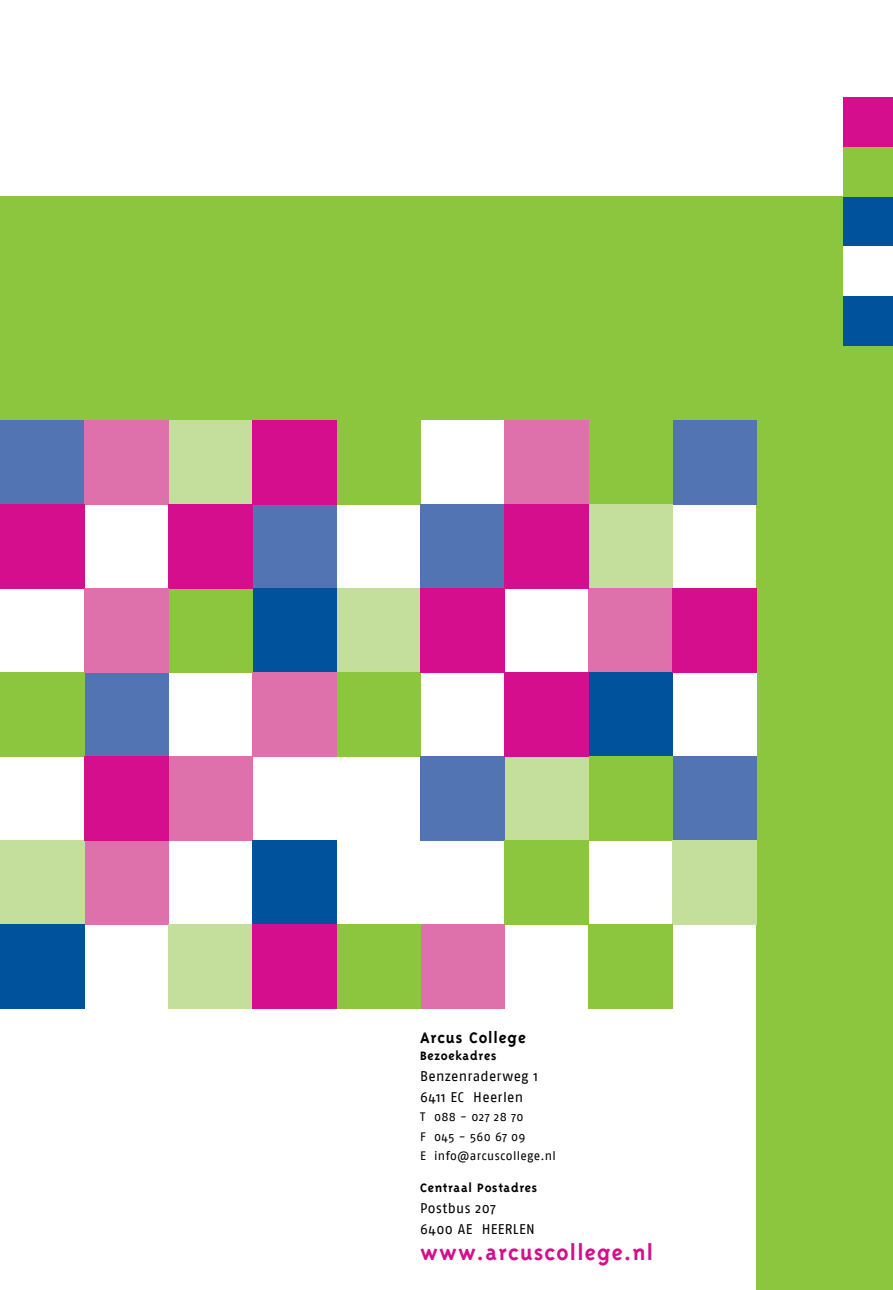
<style>
.page{position:relative;width:893px;height:1290px;background:#fff}
.page>*{position:absolute;margin:0;border:0;box-sizing:border-box;transform-origin:0 0}
.t1{font:700 24.5px "Triplex";letter-spacing:.05em;color:#d40e8c}
.t2{font:700 17.5px "Triplex";letter-spacing:.05em;color:#000}
.t3{font:14px/21px "Fago No";letter-spacing:.02em;color:#000}
.t4{font:700 14px "Triplex";letter-spacing:.05em;color:#000}
.t5{font:12.25px/19.2px "Fago No";letter-spacing:.025em;color:#000}
</style>
<div class="page">
<div style="left:756px;top:197px;width:137px;height:1093px;background:#8cc63f"></div>
<div style="left:672px;top:420px;width:84px;height:84px;background:#5274b2"></div>
<div style="left:588px;top:420px;width:84px;height:84px;background:#8cc63f"></div>
<div style="left:504px;top:420px;width:84px;height:84px;background:#de70ab"></div>
<div style="left:336px;top:420px;width:84px;height:84px;background:#8cc63f"></div>
<div style="left:168px;top:420px;width:84px;height:84px;background:#c4df9b"></div>
<div style="left:0;top:420px;width:84px;height:84px;background:#5274b2"></div>
<div style="left:588px;top:504px;width:84px;height:84px;background:#c4df9b"></div>
<div style="left:420px;top:504px;width:84px;height:84px;background:#5274b2"></div>
<div style="left:252px;top:504px;width:84px;height:84px;background:#5274b2"></div>
<div style="left:588px;top:588px;width:84px;height:84px;background:#de70ab"></div>
<div style="left:336px;top:588px;width:84px;height:84px;background:#c4df9b"></div>
<div style="left:252px;top:588px;width:84px;height:84px;background:#00529c"></div>
<div style="left:168px;top:588px;width:84px;height:84px;background:#8cc63f"></div>
<div style="left:588px;top:672px;width:84px;height:84px;background:#00529c"></div>
<div style="left:336px;top:672px;width:84px;height:84px;background:#8cc63f"></div>
<div style="left:252px;top:672px;width:84px;height:84px;background:#de70ab"></div>
<div style="left:84px;top:672px;width:84px;height:84px;background:#5274b2"></div>
<div style="left:0;top:672px;width:84px;height:84px;background:#8cc63f"></div>
<div style="left:672px;top:756px;width:84px;height:84px;background:#5274b2"></div>
<div style="left:588px;top:756px;width:84px;height:84px;background:#8cc63f"></div>
<div style="left:504px;top:756px;width:84px;height:84px;background:#c4df9b"></div>
<div style="left:420px;top:756px;width:84px;height:84px;background:#5274b2"></div>
<div style="left:168px;top:756px;width:84px;height:84px;background:#de70ab"></div>
<div style="left:672px;top:840px;width:84px;height:84px;background:#c4df9b"></div>
<div style="left:504px;top:840px;width:84px;height:84px;background:#8cc63f"></div>
<div style="left:252px;top:840px;width:84px;height:84px;background:#00529c"></div>
<div style="left:84px;top:840px;width:84px;height:84px;background:#de70ab"></div>
<div style="left:0;top:840px;width:84px;height:84px;background:#c4df9b"></div>
<div style="left:588px;top:924px;width:84px;height:84px;background:#8cc63f"></div>
<div style="left:420px;top:924px;width:84px;height:84px;background:#de70ab"></div>
<div style="left:336px;top:924px;width:84px;height:84px;background:#8cc63f"></div>
<div style="left:168px;top:924px;width:84px;height:84px;background:#c4df9b"></div>
<div style="left:0;top:924px;width:84px;height:84px;background:#00529c"></div>
<div style="left:252px;top:420px;width:84px;height:84px;background:#d40e8c"></div>
<div style="left:84px;top:420px;width:84px;height:84px;background:#de70ab"></div>
<div style="left:504px;top:504px;width:84px;height:84px;background:#d40e8c"></div>
<div style="left:168px;top:504px;width:84px;height:84px;background:#d40e8c"></div>
<div style="left:0;top:504px;width:84px;height:84px;background:#d40e8c"></div>
<div style="left:672px;top:588px;width:84px;height:84px;background:#d40e8c"></div>
<div style="left:420px;top:588px;width:84px;height:84px;background:#d40e8c"></div>
<div style="left:84px;top:588px;width:84px;height:84px;background:#de70ab"></div>
<div style="left:504px;top:672px;width:84px;height:84px;background:#d40e8c"></div>
<div style="left:84px;top:756px;width:84px;height:84px;background:#d40e8c"></div>
<div style="left:252px;top:924px;width:84px;height:84px;background:#d40e8c"></div>
<div style="left:0;top:197px;width:893px;height:223px;background:#8cc63f"></div>
<div style="left:843px;top:97px;width:50px;height:50px;background:#d40e8c"></div>
<div style="left:843px;top:197px;width:50px;height:49px;background:#00529c"></div>
<div style="left:843px;top:246px;width:50px;height:50px;background:#fff"></div>
<div style="left:843px;top:296px;width:50px;height:49px;background:#00529c"></div>
<div style="left:843px;top:147px;width:50px;height:50px;background:#8cc63f"></div>
<p class="t2" style="left:420px;top:1027px;width:107px">Arcus College</p>
<p class="t4" style="left:420px;top:1048px;width:78px">Bezoekadres</p>
<p class="t3" style="left:420px;top:1065px;width:119px">Benzenraderweg 1<br>6411 EC Heerlen</p>
<p class="t5" style="left:420px;top:1107px;width:137px">T 088 - 027 28 70<br>F 045 - 560 67 09<br>E info@arcuscollege.nl</p>
<p class="t4" style="left:420px;top:1180px;width:119px">Centraal Postadres</p>
<p class="t3" style="left:420px;top:1197px;width:79px">Postbus 207<br>6400 AE Heerlen</p>
<h1 class="t1" style="left:420px;top:1239px;width:234px">www.arcuscollege.nl</h1>
</div>
